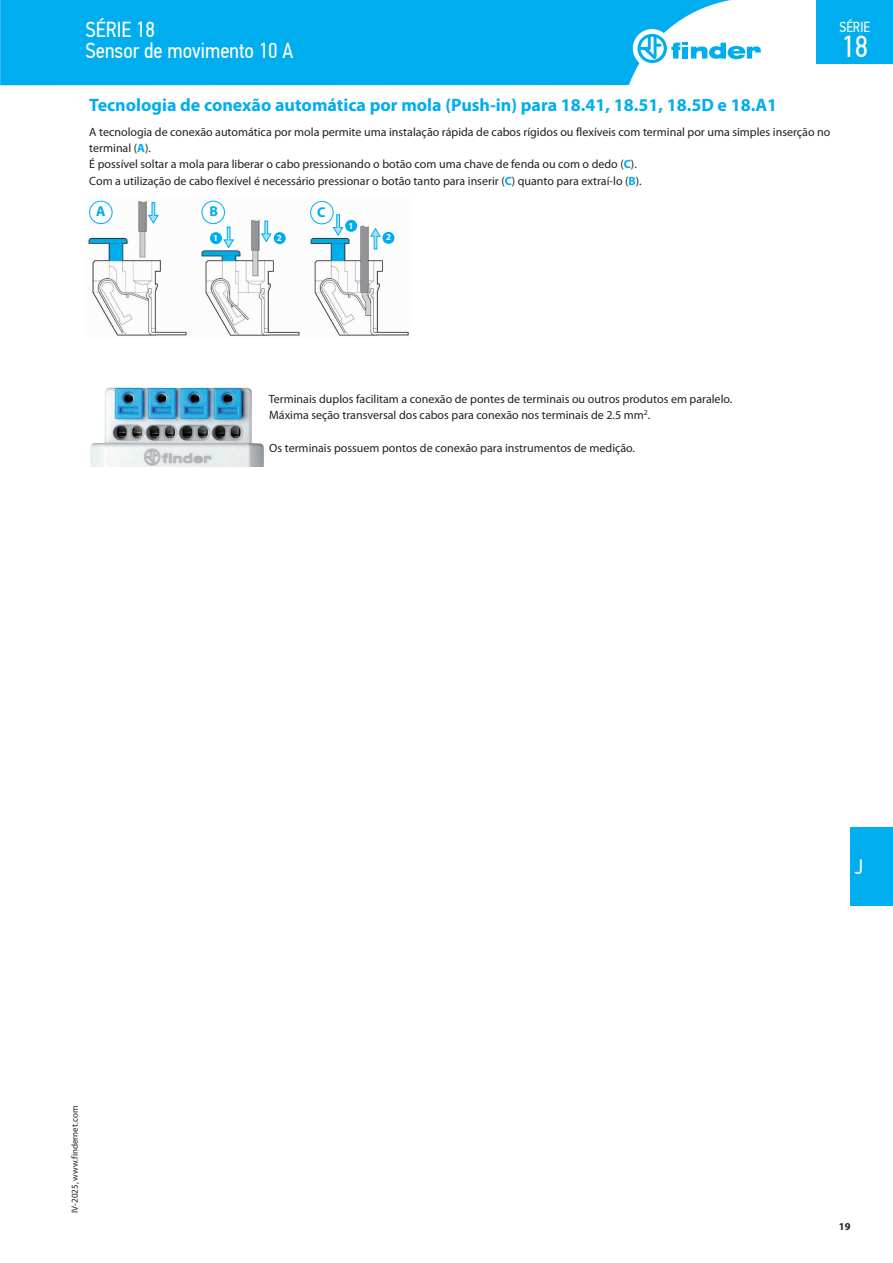
<style>
.page{position:relative;width:893px;height:1263px;background:#fff}
.page>*{position:absolute;margin:0;border:0;box-sizing:border-box;transform-origin:0 0}
.t1{font:30.3px "PF Din Text Cond Pro";color:#fff}
.t2{font:21.75px/21px "PF Din Text Cond Pro";color:#fff}
.t3{font:21px "PF Din Text Cond Pro";color:#fff}
.t4{font:700 18px "Myriad Pro";color:#00aeef}
.t5{font:14.55px "PF Din Text Cond Pro";color:#fff}
.t6{font:700 14.25px "Myriad Pro";color:#00aeef}
.t7{font:12px/16.2px "Myriad Pro";color:#231f20}
.t8{font:700 10.5px "Myriad Pro";color:#231f20}
.t9{font:9px "Myriad Pro";color:#231f20}
.t10{font:700 9px "Myriad Pro";color:#fff}
.s1{font-weight:700;color:#00aeef}
</style>
<div class="page">
<div style="left:850px;top:827px;width:43px;height:79px;background:#00aeef"></div>
<div style="left:0;top:0;width:731px;height:85px;background:#00aeef"></div>
<div style="left:633px;top:29px;width:38px;height:39px;background:#fff;border-radius:50%"></div>
<svg style="left:637px;top:34px;width:124px;height:29px"></svg>
<div style="left:816px;top:0;width:77px;height:64px;background:#00aeef"></div>
<img style="left:87px;top:200px;width:322px;height:136px">
<div style="left:148px;top:202px;width:11px;height:23px;background:#fff"></div>
<svg style="left:148px;top:202px;width:10px;height:21px"></svg>
<div style="left:370px;top:227px;width:10px;height:22px;background:#fff"></div>
<svg style="left:371px;top:228px;width:9px;height:21px"></svg>
<div style="left:261px;top:221px;width:11px;height:22px;background:#fff"></div>
<svg style="left:261px;top:221px;width:10px;height:21px"></svg>
<div style="left:224px;top:227px;width:10px;height:22px;background:#fff"></div>
<svg style="left:224px;top:227px;width:10px;height:21px"></svg>
<div style="left:333px;top:214px;width:11px;height:23px;background:#fff"></div>
<svg style="left:333px;top:214px;width:10px;height:22px"></svg>
<div style="left:210px;top:232px;width:12px;height:12px;background:#00aeef;border-radius:50%"></div>
<div style="left:274px;top:232px;width:12px;height:12px;background:#00aeef;border-radius:50%"></div>
<div style="left:345px;top:220px;width:12px;height:12px;background:#00aeef;border-radius:50%"></div>
<div style="left:382px;top:232px;width:12px;height:12px;background:#00aeef;border-radius:50%"></div>
<div style="left:89px;top:201px;width:23px;height:23px;border:1px solid #00aeef;border-radius:50%"></div>
<div style="left:202px;top:201px;width:23px;height:23px;border:1px solid #00aeef;border-radius:50%"></div>
<div style="left:310px;top:201px;width:24px;height:23px;border:1px solid #00aeef;border-radius:50%"></div>
<img style="left:91px;top:387px;width:173px;height:80px">
<h2 class="t2" style="left:85px;top:19px;width:209px">SÉRIE 18<br>Sensor de movimento 10 A</h2>
<p class="t5" style="left:839px;top:19px;width:32px">SÉRIE</p>
<h1 class="t1" style="left:841px;top:28px;width:28px">18</h1>
<h3 class="t4" style="left:89px;top:93px;width:689px">Tecnologia de conexão automática por mola (Push-in) para 18.41, 18.51, 18.5D e 18.A1</h3>
<p class="t7" style="left:89px;top:124px;width:743px">A tecnologia de conexão automática por mola permite uma instalação rápida de cabos rígidos ou flexíveis com terminal por uma simples inserção no terminal (<span class="s1">A</span>).<br>É possível soltar a mola para liberar o cabo pressionando o botão com uma chave de fenda ou com o dedo (<span class="s1">C</span>).<br>Com a utilização de cabo flexível é necessário pressionar o botão tanto para inserir (<span class="s1">C</span>) quanto para extraí-lo (<span class="s1">B</span>).</p>
<p class="t6" style="left:96px;top:202px;width:11px">A</p>
<p class="t6" style="left:210px;top:202px;width:10px">B</p>
<p class="t6" style="left:317px;top:203px;width:10px">C</p>
<p class="t10" style="left:213px;top:232px;width:6px">1</p>
<p class="t10" style="left:277px;top:232px;width:6px">2</p>
<p class="t10" style="left:348px;top:220px;width:6px">1</p>
<p class="t10" style="left:386px;top:231px;width:6px">2</p>
<p class="t7" style="left:269px;top:391px;width:465px">Terminais duplos facilitam a conexão de pontes de terminais ou outros produtos em paralelo.<br>Máxima seção transversal dos cabos para conexão nos terminais de 2.5 mm<sup>2</sup>.</p>
<p class="t7" style="left:269px;top:439px;width:367px">Os terminais possuem pontos de conexão para instrumentos de medição.</p>
<p class="t9" style="left:69px;top:1213px;width:108px;rotate:-90deg">IV-2025, www.findernet.com</p>
<h3 class="t3" style="left:855px;top:855px;width:10px">J</h3>
<p class="t8" style="left:839px;top:1219px;width:13px">19</p>
</div>
